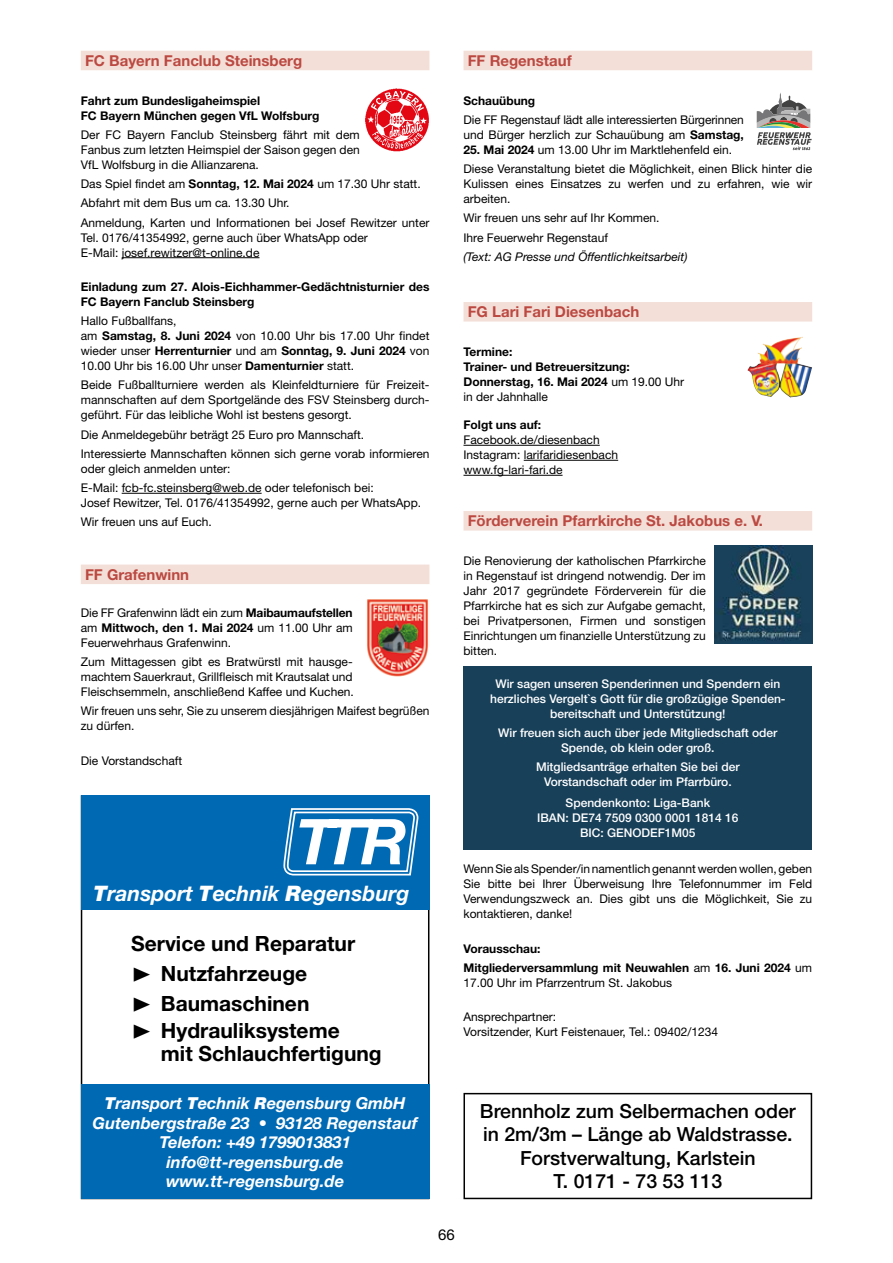
<style>
.page{position:relative;width:893px;height:1263px;background:#fff}
.page>*{position:absolute;margin:0;border:0;box-sizing:border-box;transform-origin:0 0}
.t1{font:italic 700 21.3px "Helvetica Neue";color:#fff}
.t2{font:700 21px/30px "Helvetica Neue";color:#000}
.t3{font:500 19.5px/23.4px "Helvetica Neue LT Pro";color:#000;text-align:center}
.t4{font:italic 700 16.5px/19.5px "Helvetica Neue";color:#fff;text-align:center}
.t5{font:700 15px "Helvetica Neue LT Pro";color:#bb4942}
.t6{font:15px "Helvetica Neue LT Pro";color:#000}
.t7{font:12px/15px "Helvetica Neue LT Pro";color:#000}
.t8{font:500 12px/15px "Helvetica Neue LT Pro";color:#fff;text-align:center}
.t9{font:700 12px/15px "Helvetica Neue LT Pro";color:#000}
.t10{font:italic 12px "Helvetica Neue LT Pro";color:#000}
.s1{font-weight:700}
.s2{font-weight:900}
.s3{font-family:"Zeal";font-weight:400}
.s4{font-weight:400}
</style>
<div class="page">
<div style="left:81px;top:51px;width:348px;height:19px;background:#f3dfd7"></div>
<hr style="left:122px;top:257px;width:137px;height:1px;background:#000">
<hr style="left:122px;top:493px;width:140px;height:1px;background:#000">
<div style="left:81px;top:565px;width:348px;height:19px;background:#f3dfd7"></div>
<img style="left:365px;top:88px;width:64px;height:64px">
<img style="left:367px;top:599px;width:61px;height:78px">
<div style="left:463px;top:51px;width:349px;height:19px;background:#f3dfd7"></div>
<div style="left:463px;top:302px;width:349px;height:20px;background:#f3dfd7"></div>
<hr style="left:463px;top:445px;width:137px;height:1px;background:#000">
<hr style="left:524px;top:460px;width:94px;height:1px;background:#000">
<hr style="left:463px;top:475px;width:100px;height:1px;background:#000">
<div style="left:463px;top:511px;width:349px;height:20px;background:#f3dfd7"></div>
<svg style="left:757px;top:93px;width:55px;height:57px"></svg>
<img style="left:758px;top:337px;width:44px;height:23px">
<img style="left:714px;top:546px;width:98px;height:97px">
<div style="left:463px;top:666px;width:349px;height:183px;background:#184059"></div>
<div style="left:81px;top:795px;width:348px;height:115px;background:#0069b4"></div>
<svg style="left:283px;top:808px;width:136px;height:68px"></svg>
<div style="left:81px;top:1084px;width:348px;height:115px;background:#0069b4"></div>
<div style="left:463px;top:1093px;width:349px;height:106px;border:2px solid #000"></div>
<p class="t5" style="left:85px;top:51px;width:219px">FC Bayern Fanclub Steinsberg</p>
<p class="t9" style="left:81px;top:92px;width:240px">Fahrt zum Bundesligaheimspiel<br>FC Bayern München gegen VfL Wolfsburg</p>
<p class="t7" style="left:81px;top:127px;width:280px;text-align:justify">Der FC Bayern Fanclub Steinsberg fährt mit dem Fanbus zum letzten Heimspiel der Saison gegen den VfL Wolfsburg in die Allianzarena.</p>
<p class="t7" style="left:81px;top:174px;width:350px;line-height:19.2px">Das Spiel findet am <span class="s1">Sonntag, 12. Mai 2024</span> um 17.30 Uhr statt.<br>Abfahrt mit dem Bus um ca. 13.30 Uhr.<br>Anmeldung, Karten und Informationen bei Josef Rewitzer unter</p>
<p class="t7" style="left:81px;top:229px;width:288px">Tel. 0176/41354992, gerne auch über WhatsApp oder<br>E-Mail: josef.rewitzer@t-online.de</p>
<p class="t9" style="left:81px;top:279px;width:350px">Einladung zum 27. Alois-Eichhammer-Gedächtnisturnier des<br>FC Bayern Fanclub Steinsberg</p>
<p class="t7" style="left:81px;top:313px;width:350px">Hallo Fußballfans,<br>am <span class="s1">Samstag, 8. Juni 2024</span> von 10.00 Uhr bis 17.00 Uhr findet wieder unser <span class="s1">Herrenturnier</span> und am <span class="s1">Sonntag, 9. Juni 2024</span> von 10.00 Uhr bis 16.00 Uhr unser <span class="s1">Damenturnier</span> statt.</p>
<p class="t7" style="left:81px;top:377px;width:350px;text-align:justify">Beide Fußballturniere werden als Kleinfeldturniere für Freizeit&shy;mannschaften auf dem Sportgelände des FSV Steinsberg durch&shy;geführt. Für das leibliche Wohl ist bestens gesorgt.</p>
<p class="t7" style="left:81px;top:424px;width:350px;line-height:19.2px">Die Anmeldegebühr beträgt 25 Euro pro Mannschaft.<br>Interessierte Mannschaften können sich gerne vorab informieren</p>
<p class="t7" style="left:81px;top:459px;width:295px;line-height:19.2px">oder gleich anmelden unter:<br>E-Mail: fcb-fc.steinsberg@web.de oder telefonisch bei:</p>
<p class="t7" style="left:81px;top:493px;width:342px;line-height:19.2px">Josef Rewitzer, Tel. 0176/41354992, gerne auch per WhatsApp.<br>Wir freuen uns auf Euch.</p>
<p class="t5" style="left:85px;top:565px;width:106px">FF Grafenwinn</p>
<p class="t7" style="left:81px;top:605px;width:273px;text-align:justify">Die FF Grafenwinn lädt ein zum <span class="s1">Maibaumaufstellen </span>am <span class="s1">Mittwoch, den 1. Mai 2024</span> um 11.00 Uhr am Feuerwehrhaus Grafenwinn.</p>
<p class="t7" style="left:81px;top:654px;width:274px;text-align:justify">Zum Mittagessen gibt es Bratwürstl mit hausge&shy;machtem Sauerkraut, Grillfleisch mit Krautsalat und Fleischsemmeln, anschließend Kaffee und Kuchen.</p>
<p class="t7" style="left:81px;top:703px;width:350px">Wir freuen uns sehr, Sie zu unserem diesjährigen Maifest begrüßen zu dürfen.</p>
<p class="t7" style="left:81px;top:752px;width:103px">Die Vorstandschaft</p>
<h1 class="t1" style="left:94px;top:880px;width:317px"><span class="s2">T</span>ransport <span class="s2">T</span>echnik <span class="s2">R</span>egensburg</h1>
<h2 class="t2" style="left:131px;top:928px;width:226px">Service und Reparatur <span class="s3">®</span> Nutzfahrzeuge<br><span class="s3">®</span> Baumaschinen</h2>
<h2 class="t2" style="left:161px;top:1019px;width:222px;line-height:22.5px;text-indent:-30px"><span class="s3">®</span> Hydrauliksysteme<br>mit Schlauchfertigung</h2>
<h3 class="t4" style="left:93px;top:1093px;width:327px"><span class="s2">T</span>ransport <span class="s2">T</span>echnik <span class="s2">R</span>egensburg GmbH<br>Gutenbergstraße 23 • 93128 Regenstauf<br>Telefon: +49 1799013831 info@tt-regensburg.de www.tt-regensburg.de</h3>
<p class="t5" style="left:468px;top:51px;width:105px">FF Regenstauf</p>
<p class="t9" style="left:463px;top:92px;width:73px">Schauübung</p>
<p class="t7" style="left:463px;top:112px;width:282px">Die FF Regenstauf lädt alle interessierten Bürgerinnen und Bürger herzlich zur Schauübung am <span class="s1">Samstag,</span></p>
<p class="t7" style="left:463px;top:140px;width:350px;line-height:19.2px"><span class="s1">25. Mai 2024</span> um 13.00 Uhr im Marktlehenfeld ein.<br>Diese Veranstaltung bietet die Möglichkeit, einen Blick hinter die</p>
<p class="t7" style="left:463px;top:176px;width:350px">Kulissen eines Einsatzes zu werfen und zu erfahren, wie wir arbeiten.</p>
<p class="t7" style="left:463px;top:208px;width:198px;line-height:19.2px">Wir freuen uns sehr auf Ihr Kommen.<br>Ihre Feuerwehr Regenstauf</p>
<p class="t10" style="left:463px;top:249px;width:226px">(Text: AG Presse und Öffentlichkeitsarbeit)</p>
<p class="t5" style="left:468px;top:302px;width:173px">FG Lari Fari Diesenbach</p>
<p class="t9" style="left:463px;top:344px;width:222px">Termine:<br>Trainer- und Betreuersitzung:<br>Donnerstag, 16. Mai 2024 <span class="s4">um 19.00 Uhr in der Jahnhalle</span></p>
<p class="t9" style="left:463px;top:417px;width:79px">Folgt uns auf:</p>
<p class="t7" style="left:463px;top:432px;width:156px">Facebook.de/diesenbach<br>Instagram: larifaridiesenbach www.fg-lari-fari.de</p>
<p class="t5" style="left:468px;top:511px;width:297px">Förderverein Pfarrkirche St. Jakobus e. V.</p>
<p class="t7" style="left:463px;top:553px;width:244px;text-align:justify">Die Renovierung der katholischen Pfarrkirche in Regenstauf ist dringend notwendig. Der im Jahr 2017 gegründete Förderverein für die Pfarrkirche hat es sich zur Aufgabe gemacht, bei Privatpersonen, Firmen und sonstigen Einrichtungen um finanzielle Unterstützung zu bitten.</p>
<p class="t8" style="left:490px;top:676px;width:297px">Wir sagen unseren Spenderinnen und Spendern ein herzliches Vergelt`s Gott für die großzügige Spenden&shy;bereitschaft und Unterstützung!</p>
<p class="t8" style="left:498px;top:725px;width:281px">Wir freuen sich auch über jede Mitgliedschaft oder<br>Spende, ob klein oder groß.</p>
<p class="t8" style="left:536px;top:759px;width:205px">Mitgliedsanträge erhalten Sie bei der<br>Vorstandschaft oder im Pfarrbüro.</p>
<p class="t8" style="left:537px;top:795px;width:203px">Spendenkonto: Liga-Bank<br>IBAN: DE74 7509 0300 0001 1814 16<br>BIC: GENODEF1M05</p>
<p class="t7" style="left:463px;top:861px;width:350px;text-align:justify">Wenn Sie als Spender/in namentlich genannt werden wollen, geben Sie bitte bei Ihrer Überweisung Ihre Telefonnummer im Feld Verwendungszweck an. Dies gibt uns die Möglichkeit, Sie zu kontaktieren, danke!</p>
<p class="t9" style="left:463px;top:938px;width:350px;line-height:19.2px">Vorausschau:<br>Mitgliederversammlung mit Neuwahlen <span class="s4">am</span> 16. Juni 2024 <span class="s4">um</span></p>
<p class="t7" style="left:463px;top:975px;width:210px">17.00 Uhr im Pfarrzentrum St. Jakobus</p>
<p class="t7" style="left:463px;top:1009px;width:256px">Ansprechpartner:<br>Vorsitzender, Kurt Feistenauer, Tel.: 09402/1234</p>
<h3 class="t3" style="left:480px;top:1099px;width:317px">Brennholz zum Selbermachen oder in 2m/3m – Länge ab Waldstrasse.<br>Forstverwaltung, Karlstein<br>T. 0171 - 73 53 113</h3>
<p class="t6" style="left:438px;top:1226px;width:18px">66</p>
</div>
